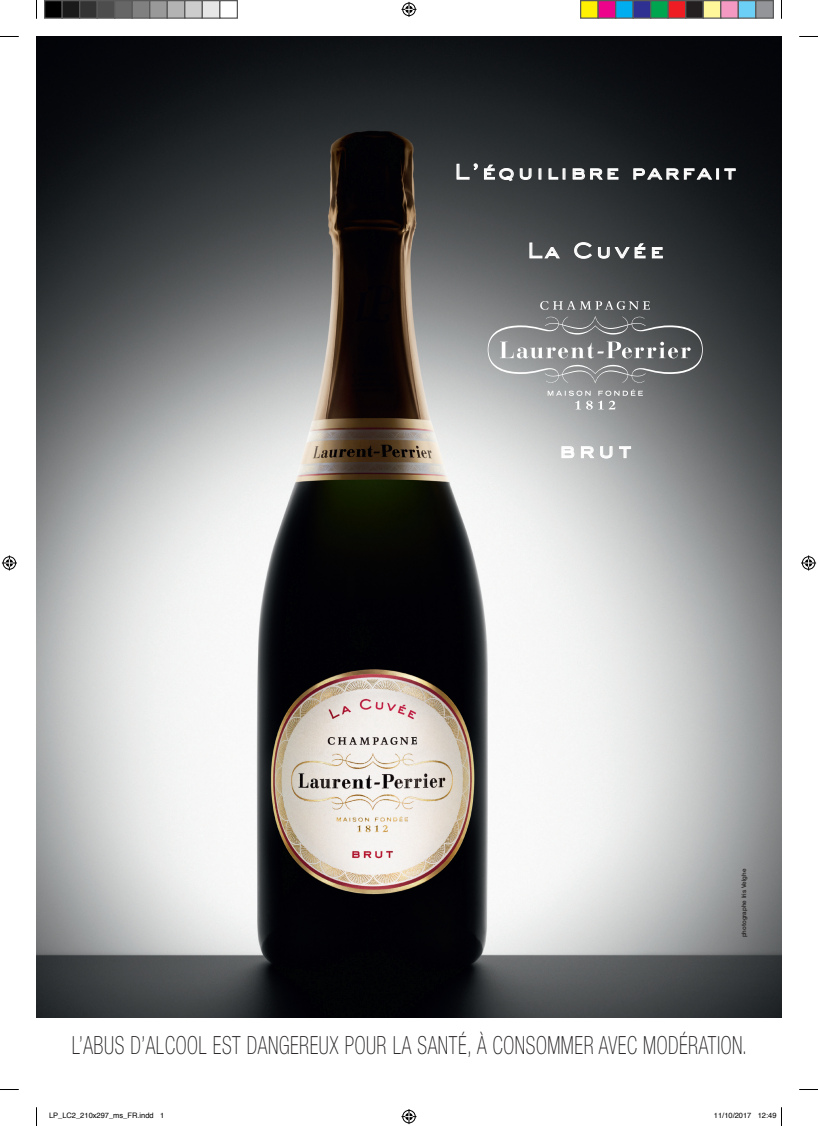
<style>
.page{position:relative;width:818px;height:1126px;background:#fff}
.page>*{position:absolute;margin:0;border:0;box-sizing:border-box;transform-origin:0 0}
.t1{font:100 condensed 25px "Helvetica Neue";letter-spacing:.03em;color:#231f20;scale:.8 1}
.t2{font:500 21.25px "Sackers Gothic";color:#fff;scale:1.07 1}
.t3{font:500 20px "Sackers Gothic";letter-spacing:.08em;color:#fff;scale:1.07 1}
.t4{font:7.5px "Helvetica";color:#000}
.t5{font:500 6.25px "Helvetica Neue";color:#231f20}
</style>
<div class="page">
<img style="left:36px;top:36px;width:745px;height:981px">
<svg style="left:456px;top:164px;width:21px;height:15px"></svg>
<svg style="left:484px;top:165px;width:29px;height:16px"></svg>
<svg style="left:519px;top:169px;width:12px;height:11px"></svg>
<svg style="left:538px;top:169px;width:2px;height:10px"></svg>
<svg style="left:548px;top:169px;width:16px;height:10px"></svg>
<svg style="left:572px;top:169px;width:12px;height:10px"></svg>
<svg style="left:590px;top:169px;width:27px;height:10px"></svg>
<svg style="left:633px;top:168px;width:85px;height:11px"></svg>
<svg style="left:724px;top:169px;width:11px;height:10px"></svg>
<svg style="left:529px;top:243px;width:30px;height:15px"></svg>
<svg style="left:574px;top:242px;width:17px;height:16px"></svg>
<svg style="left:598px;top:247px;width:30px;height:11px"></svg>
<svg style="left:634px;top:243px;width:11px;height:15px"></svg>
<svg style="left:651px;top:247px;width:11px;height:11px"></svg>
<svg style="left:547px;top:389px;width:95px;height:20px;background:#a2a4a5"></svg>
<svg style="left:487px;top:316px;width:215px;height:67px;background:#838586"></svg>
<svg style="left:540px;top:301px;width:109px;height:9px"></svg>
<svg style="left:561px;top:446px;width:12px;height:12px"></svg>
<svg style="left:581px;top:446px;width:12px;height:12px"></svg>
<svg style="left:600px;top:446px;width:12px;height:12px"></svg>
<svg style="left:619px;top:446px;width:11px;height:12px"></svg>
<svg style="left:0;top:36px;width:19px;height:1px"></svg>
<svg style="left:799px;top:36px;width:18px;height:1px"></svg>
<svg style="left:0;top:1089px;width:19px;height:1px"></svg>
<svg style="left:799px;top:1089px;width:18px;height:1px"></svg>
<svg style="left:36px;top:0;width:1px;height:19px"></svg>
<svg style="left:36px;top:1107px;width:1px;height:18px"></svg>
<svg style="left:401px;top:2px;width:15px;height:15px"></svg>
<svg style="left:401px;top:1109px;width:15px;height:14px"></svg>
<svg style="left:2px;top:555px;width:15px;height:15px"></svg>
<svg style="left:801px;top:555px;width:14px;height:15px"></svg>
<div style="left:45px;top:1px;width:17px;height:17px;background:#000"></div>
<div style="left:44px;top:0;width:19px;height:19px;border:1px solid #595959"></div>
<div style="left:62px;top:1px;width:18px;height:17px;background:#1a1a1a"></div>
<div style="left:61px;top:0;width:19px;height:19px;border:1px solid #595959"></div>
<div style="left:80px;top:1px;width:17px;height:17px;background:#333"></div>
<div style="left:79px;top:0;width:19px;height:19px;border:1px solid #595959"></div>
<div style="left:97px;top:1px;width:18px;height:17px;background:#4d4d4d"></div>
<div style="left:96px;top:0;width:19px;height:19px;border:1px solid #595959"></div>
<div style="left:115px;top:1px;width:17px;height:17px;background:#666"></div>
<div style="left:114px;top:0;width:19px;height:19px;border:1px solid #595959"></div>
<div style="left:132px;top:1px;width:18px;height:17px;background:#808080"></div>
<div style="left:131px;top:0;width:19px;height:19px;border:1px solid #595959"></div>
<div style="left:150px;top:1px;width:17px;height:17px;background:#999"></div>
<div style="left:149px;top:0;width:19px;height:19px;border:1px solid #595959"></div>
<div style="left:167px;top:1px;width:18px;height:17px;background:#b3b3b3"></div>
<div style="left:166px;top:0;width:19px;height:19px;border:1px solid #595959"></div>
<div style="left:185px;top:1px;width:17px;height:17px;background:#ccc"></div>
<div style="left:184px;top:0;width:19px;height:19px;border:1px solid #595959"></div>
<div style="left:202px;top:1px;width:18px;height:17px;background:#e6e6e6"></div>
<div style="left:201px;top:0;width:19px;height:19px;border:1px solid #595959"></div>
<div style="left:219px;top:0;width:19px;height:19px;border:1px solid #595959"></div>
<div style="left:580px;top:1px;width:17px;height:17px;background:#fff101"></div>
<div style="left:579px;top:0;width:19px;height:19px;border:1px solid #595959"></div>
<div style="left:597px;top:1px;width:18px;height:17px;background:#ed028c"></div>
<div style="left:597px;top:0;width:19px;height:19px;border:1px solid #595959"></div>
<div style="left:615px;top:1px;width:17px;height:17px;background:#00aeef"></div>
<div style="left:614px;top:0;width:19px;height:19px;border:1px solid #595959"></div>
<div style="left:632px;top:1px;width:18px;height:17px;background:#2e3092"></div>
<div style="left:632px;top:0;width:19px;height:19px;border:1px solid #595959"></div>
<div style="left:650px;top:1px;width:17px;height:17px;background:#00a54f"></div>
<div style="left:649px;top:0;width:19px;height:19px;border:1px solid #595959"></div>
<div style="left:667px;top:1px;width:18px;height:17px;background:#ee1d23"></div>
<div style="left:667px;top:0;width:19px;height:19px;border:1px solid #595959"></div>
<div style="left:685px;top:1px;width:17px;height:17px;background:#231f20"></div>
<div style="left:684px;top:0;width:19px;height:19px;border:1px solid #595959"></div>
<div style="left:702px;top:1px;width:18px;height:17px;background:#fff79a"></div>
<div style="left:702px;top:0;width:19px;height:19px;border:1px solid #595959"></div>
<div style="left:720px;top:1px;width:17px;height:17px;background:#f499c2"></div>
<div style="left:719px;top:0;width:19px;height:19px;border:1px solid #595959"></div>
<div style="left:737px;top:1px;width:18px;height:17px;background:#6bcff6"></div>
<div style="left:737px;top:0;width:19px;height:19px;border:1px solid #595959"></div>
<div style="left:755px;top:1px;width:17px;height:17px;background:#939598"></div>
<div style="left:754px;top:0;width:19px;height:19px;border:1px solid #595959"></div>
<p class="t3" style="left:453px;top:158px;width:265px">L’équilibre parfait</p>
<p class="t3" style="left:526px;top:237px;width:129px">La Cuvée</p>
<p class="t2" style="left:558px;top:435px;width:70px">brut</p>
<p class="t5" style="left:739px;top:937px;width:70px;rotate:-90deg">photographe Iris Velghe</p>
<p class="t1" style="left:72px;top:1030px;width:845px">L’ABUS D’ALCOOL EST DANGEREUX POUR LA SANTÉ, À CONSOMMER AVEC MODÉRATION.</p>
<p class="t4" style="left:49px;top:1109px;width:117px">LP_LC2_210x297_ms_FR.indd 1</p>
<p class="t4" style="left:713px;top:1109px;width:64px">11/10/2017 12:49</p>
</div>
